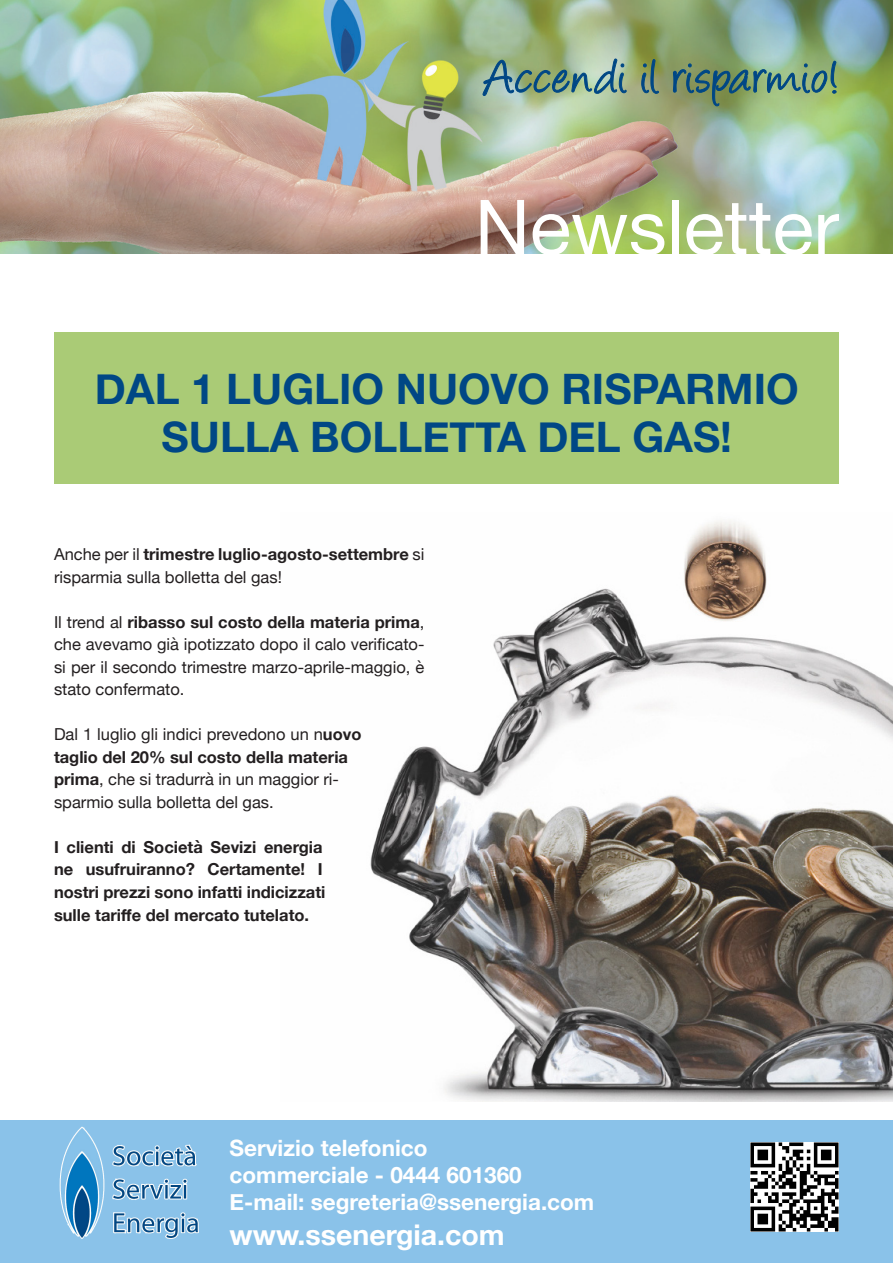
<style>
.page{position:relative;width:893px;height:1263px;background:#fff}
.page>*{position:absolute;margin:0;border:0;box-sizing:border-box;transform-origin:0 0}
.t1{font:76.2px "Helvetica Neue";color:#fff}
.t2{font:54.9px "Angelina";letter-spacing:.025em;color:#004785}
.t3{font:700 42px/48px "Helvetica Neue";color:#004785;text-align:center}
.t4{font:700 28.5px "Helvetica Neue";color:#fff}
.t5{font:700 22.5px/27px "Helvetica Neue";color:#fff}
.t6{font:16.5px/22.5px "Helvetica Neue";color:#231f20}
.t7{font:700 16.5px/22.5px "Helvetica Neue";color:#231f20}
.s1{font-weight:700}
</style>
<div class="page">
<img style="left:370px;top:520px;width:523px;height:581px">
<img style="left:1px;top:0;width:891px;height:253px">
<div style="left:0;top:1120px;width:893px;height:143px;background:#8ac2e9"></div>
<div style="left:55px;top:332px;width:784px;height:151px;background:#aacb76"></div>
<svg style="left:482px;top:58px;width:145px;height:38px"></svg>
<svg style="left:641px;top:59px;width:18px;height:35px"></svg>
<svg style="left:672px;top:46px;width:165px;height:100px"></svg>
<img style="left:750px;top:1143px;width:89px;height:88px">
<img style="left:59px;top:1126px;width:140px;height:113px">
<h2 class="t2" style="left:485px;top:54px;width:356px">Accendi il risparmio!</h2>
<h1 class="t1" style="left:475px;top:172px;width:366px">Newsletter</h1>
<h3 class="t3" style="left:95px;top:366px;width:705px">DAL 1 LUGLIO NUOVO RISPARMIO<br>SULLA BOLLETTA DEL GAS!</h3>
<p class="t6" style="left:54px;top:544px;width:372px">Anche per il <span class="s1">trimestre luglio-agosto-settembre</span> si risparmia sulla bolletta del gas!</p>
<p class="t6" style="left:54px;top:612px;width:372px;text-align:justify">Il trend al <span class="s1">ribasso sul costo della materia prima</span>, che avevamo già ipotizzato dopo il calo verificato&shy;si per il secondo trimestre marzo-aprile-maggio, è stato confermato.</p>
<p class="t6" style="left:54px;top:724px;width:309px">Dal 1 luglio gli indici prevedono un n<span class="s1">uovo taglio del 20% sul costo della materia prima</span>, che si tradurrà in un maggior ri&shy;sparmio sulla bolletta del gas.</p>
<p class="t7" style="left:54px;top:836px;width:273px">I clienti di Società Sevizi energia ne usufruiranno? Certamente! I nostri prezzi sono infatti indicizzati sulle tariffe del mercato tutelato.</p>
<h3 class="t5" style="left:230px;top:1135px;width:366px">Servizio telefonico<br>commerciale - 0444 601360<br>E-mail: segreteria@ssenergia.com</h3>
<h3 class="t4" style="left:230px;top:1212px;width:277px">www.ssenergia.com</h3>
</div>
